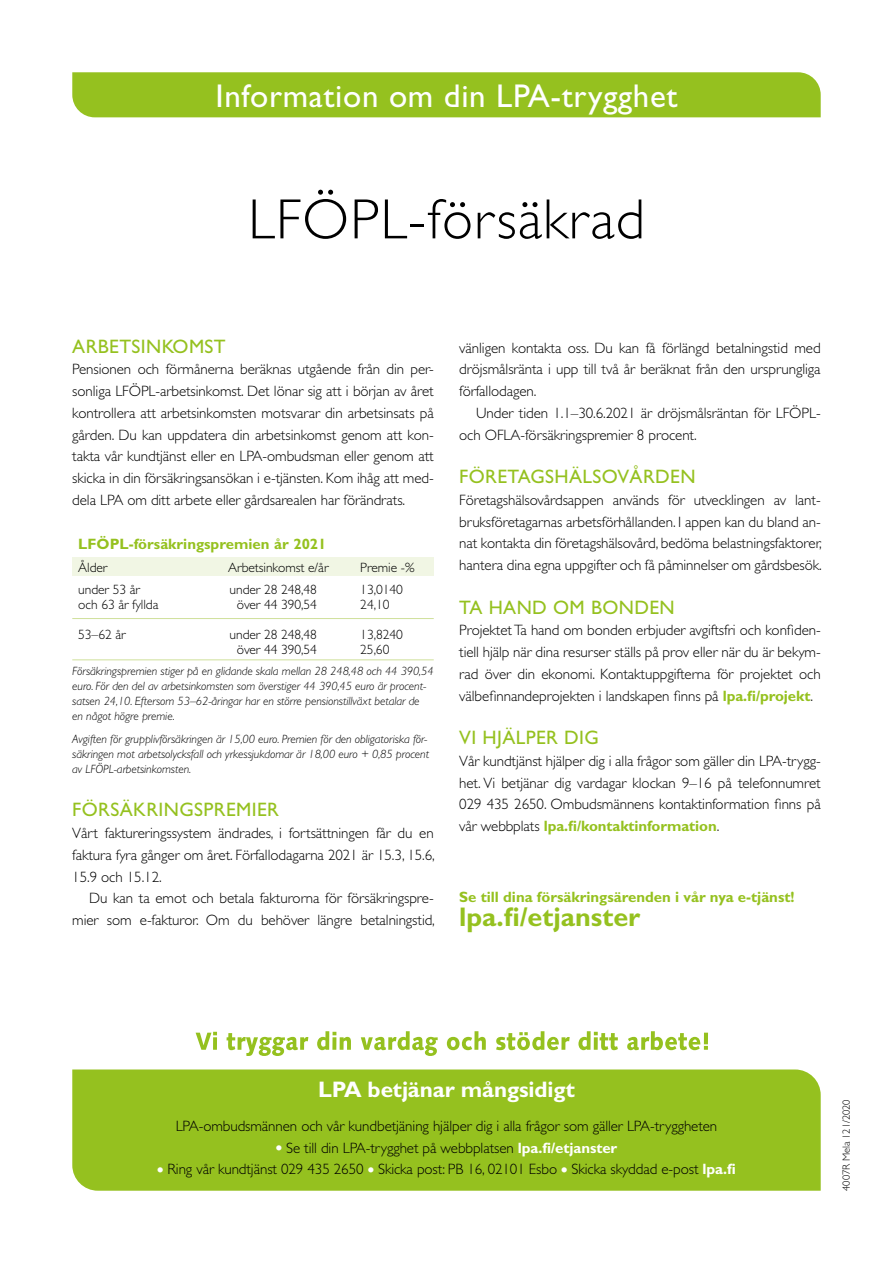
<style>
.page{position:relative;width:893px;height:1263px;background:#fff}
.page>*{position:absolute;margin:0;border:0;box-sizing:border-box;transform-origin:0 0}
.H1_Pääotsikko{font:300 57px "Gill Sans";letter-spacing:.02em;color:#000}
.H1_Pääotsikko-2{font:33px "Gill Sans";letter-spacing:.02em;color:#fff}
.P_Leipä{font:700 27px "Gill Sans";color:#95c11f}
.P_Leipä-2{font:700 22.5px "Gill Sans";letter-spacing:-.005em;color:#fff}
.H2_Väliotsikko{font:19.5px "Gill Sans";letter-spacing:.02em;color:#95c11f}
.P_Leipä-3{font:300 15px/21.8px "Gill Sans";letter-spacing:-.005em;color:#000;text-align:justify}
.P_Leipä_2{font:300 15px/21.8px "Gill Sans";letter-spacing:-.005em;color:#000;text-align:right}
.P_Leipä-4{font:700 15px "Gill Sans";color:#95c11f}
.P_LEIPÄ{font:700 15px "Gill Sans";color:#95c11f}
.P_Leipä-5{font:300 13.5px "Gill Sans";letter-spacing:-.005em;color:#000}
.P_Leipä-6{font:italic 300 12px/15px "Gill Sans";letter-spacing:-.005em;color:#000}
.t1{font:300 10.5px "Gill Sans";letter-spacing:-.005em;color:#000}
.s1{font-weight:700;color:#95c11f}
.s2{font-weight:700;font-size:18px;color:#fff}
.s3{font-weight:700;color:#fff}
</style>
<div class="page">
<div style="left:72px;top:557px;width:362px;height:19px;background:#f1f6e4"></div>
<hr style="left:72px;top:618px;width:362px;height:1px;background:#cfe09b">
<hr style="left:72px;top:659px;width:362px;height:1px;background:#cfe09b">
<svg style="left:196px;top:1031px;width:512px;height:25px"></svg>
<div style="left:72px;top:1069px;width:749px;height:122px;background:#95c11f"></div>
<div style="left:72px;top:72px;width:749px;height:45px;background:#95c11f"></div>
<h1 class="H1_Pääotsikko-2" style="left:215px;top:77px;width:463px">Information om din LPA-trygghet</h1>
<h1 class="H1_Pääotsikko" style="left:248px;top:187px;width:398px">LFÖPL-försäkrad</h1>
<h2 class="H2_Väliotsikko" style="left:72px;top:335px;width:155px">ARBETSINKOMST</h2>
<p class="P_Leipä-3" style="left:72px;top:359px;width:363px">Pensionen och förmånerna beräknas utgående från din per&shy;sonliga LFÖPL-arbetsinkomst. Det lönar sig att i början av året kontrollera att arbetsinkomsten motsvarar din arbetsinsats på gården. Du kan uppdatera din arbetsinkomst genom att kon&shy;takta vår kundtjänst eller en LPA-ombudsman eller genom att skicka in din försäkringsansökan i e-tjänsten. Kom ihåg att med&shy;dela LPA om ditt arbete eller gårdsarealen har förändrats.</p>
<p class="P_LEIPÄ" style="left:78px;top:535px;width:250px">LFÖPL-försäkringspremien år 2021</p>
<p class="P_Leipä-5" style="left:78px;top:560px;width:31px">Ålder</p>
<p class="P_Leipä-5" style="left:228px;top:560px;width:102px">Arbetsinkomst e/år</p>
<p class="P_Leipä-5" style="left:360px;top:560px;width:56px">Premie -%</p>
<p class="P_Leipä-5" style="left:78px;top:582px;width:63px">under 53 år</p>
<p class="P_Leipä-5" style="left:230px;top:582px;width:89px">under 28 248,48</p>
<p class="P_Leipä-5" style="left:360px;top:582px;width:44px">13,0140</p>
<p class="P_Leipä-5" style="left:78px;top:597px;width:82px">och 63 år fyllda</p>
<p class="P_Leipä-5" style="left:237px;top:597px;width:82px">över 44 390,54</p>
<p class="P_Leipä-5" style="left:360px;top:597px;width:31px">24,10</p>
<p class="P_Leipä-5" style="left:78px;top:627px;width:49px">53–62 år</p>
<p class="P_Leipä-5" style="left:230px;top:627px;width:89px">under 28 248,48</p>
<p class="P_Leipä-5" style="left:360px;top:627px;width:44px">13,8240</p>
<p class="P_Leipä-5" style="left:237px;top:642px;width:82px">över 44 390,54</p>
<p class="P_Leipä-5" style="left:360px;top:642px;width:31px">25,60</p>
<p class="P_Leipä-6" style="left:72px;top:664px;width:363px">Försäkringspremien stiger på en glidande skala mellan 28 248,48 och 44 390,54 euro. För den del av arbetsinkomsten som överstiger 44 390,45 euro är procent&shy;satsen 24,10. Eftersom 53–62-åringar har en större pensionstillväxt betalar de<br>en något högre premie.</p>
<p class="P_Leipä-6" style="left:72px;top:731px;width:358px">Avgiften för grupplivförsäkringen är 15,00 euro. Premien för den obligatoriska för&shy;säkringen mot arbetsolycksfall och yrkessjukdomar är 18,00 euro + 0,85 procent av LFÖPL-arbetsinkomsten.</p>
<h2 class="H2_Väliotsikko" style="left:72px;top:798px;width:208px">FÖRSÄKRINGSPREMIER</h2>
<p class="P_Leipä-3" style="left:72px;top:822px;width:364px">Vårt faktureringssystem ändrades, i fortsättningen får du en faktura fyra gånger om året. Förfallodagarna 2021 är 15.3, 15.6, 15.9 och 15.12.</p>
<p class="P_Leipä_2" style="left:72px;top:887px;width:364px">Du kan ta emot och betala fakturorna för försäkringspre&shy;mier som e-fakturor. Om du behöver längre betalningstid,</p>
<p class="P_Leipä_2" style="left:459px;top:337px;width:363px;text-align:justify">vänligen kontakta oss. Du kan få förlängd betalningstid med dröjsmålsränta i upp till två år beräknat från den ursprungliga förfallodagen.</p>
<p class="P_Leipä_2" style="left:459px;top:402px;width:363px;text-align:left;text-indent:17px">Under tiden 1.1–30.6.2021 är dröjsmålsräntan för LFÖPL&shy;och OFLA-försäkringspremier 8 procent.</p>
<h2 class="H2_Väliotsikko" style="left:459px;top:465px;width:238px">FÖRETAGSHÄLSOVÅRDEN</h2>
<p class="P_Leipä-3" style="left:459px;top:489px;width:364px">Företagshälsovårdsappen används för utvecklingen av lant&shy;bruksföretagarnas arbetsförhållanden. I appen kan du bland an&shy;nat kontakta din företagshälsovård, bedöma belastningsfaktorer, hantera dina egna uppgifter och få påminnelser om gårdsbesök.</p>
<h2 class="H2_Väliotsikko" style="left:459px;top:596px;width:217px">TA HAND OM BONDEN</h2>
<p class="P_Leipä-3" style="left:459px;top:619px;width:363px">Projektet Ta hand om bonden erbjuder avgiftsfri och konfiden&shy;tiell hjälp när dina resurser ställs på prov eller när du är bekym&shy;rad över din ekonomi. Kontaktuppgifterna för projektet och välbefinnandeprojekten i landskapen finns på <span class="s1">lpa.fi/projekt</span>.</p>
<h2 class="H2_Väliotsikko" style="left:459px;top:726px;width:141px">VI HJÄLPER DIG</h2>
<p class="P_Leipä-3" style="left:459px;top:750px;width:363px">Vår kundtjänst hjälper dig i alla frågor som gäller din LPA-trygg&shy;het. Vi betjänar dig vardagar klockan 9–16 på telefonnumret 029 435 2650. Ombudsmännens kontaktinformation finns på vår webbplats <span class="s1">lpa.fi/kontaktinformation</span>.</p>
<p class="P_Leipä-4" style="left:459px;top:888px;width:337px">Se till dina försäkringsärenden i vår nya e-tjänst!</p>
<p class="P_Leipä" style="left:459px;top:901px;width:183px">lpa.fi/etjanster</p>
<p class="P_Leipä-2" style="left:318px;top:1076px;width:258px">LPA betjänar mångsidigt</p>
<p class="P_Leipä-3" style="left:176px;top:1115px;width:543px">LPA-ombudsmännen och vår kundbetjäning hjälper dig i alla frågor som gäller LPA-tryggheten</p>
<p class="P_Leipä-3" style="left:276px;top:1137px;width:343px"><span class="s2">•</span> Se till din LPA-trygghet på webbplatsen <span class="s3">lpa.fi/etjanster</span></p>
<p class="P_Leipä-3" style="left:157px;top:1158px;width:580px"><span class="s2">•</span> Ring vår kundtjänst 029 435 2650 <span class="s2">•</span> Skicka post: PB 16, 02101 Esbo <span class="s2">•</span> Skicka skyddad e-post <span class="s3">lpa.fi</span></p>
<p class="t1" style="left:840px;top:1191px;width:93px;rotate:-90deg">4007R Mela 121/2020</p>
</div>
